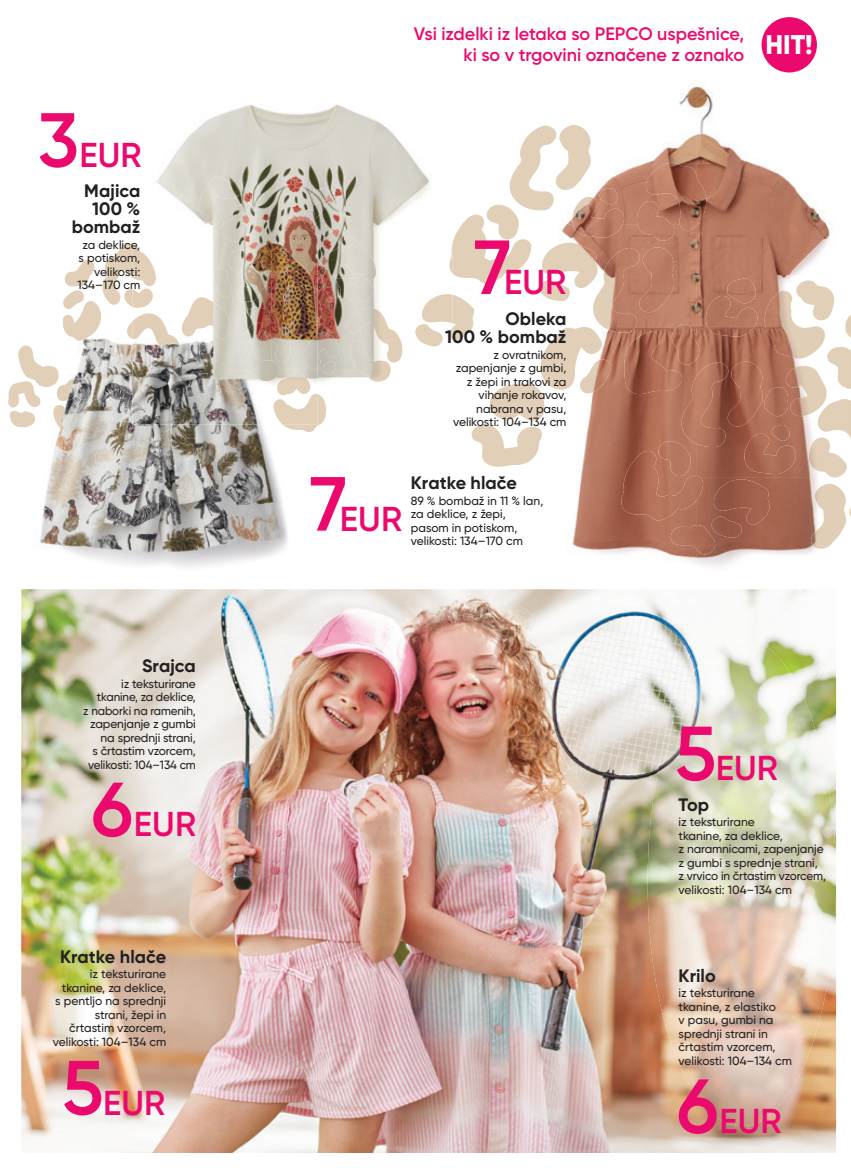
<style>
.page{position:relative;width:851px;height:1170px;background:#fff}
.page>*{position:absolute;margin:0;border:0;box-sizing:border-box;transform-origin:0 0}
.t1{font:600 34.5px "Gilroy";letter-spacing:.005em;color:#ec096d}
.t2{font:700 18px/18px "Gilroy";color:#231f20;text-align:right}
.t3{font:600 18px/21px "Gilroy";color:#ec096d}
.t4{font:500 12px/13.5px "Gilroy";letter-spacing:-.005em;color:#231f20;text-align:right}
.s1{font-size:76.5px}
</style>
<div class="page">
<svg style="left:471px;top:424px;width:19px;height:41px"></svg>
<svg style="left:452px;top:295px;width:23px;height:45px"></svg>
<svg style="left:452px;top:208px;width:38px;height:76px"></svg>
<img style="left:62px;top:286px;width:70px;height:71px">
<img style="left:11px;top:357px;width:148px;height:208px">
<img style="left:159px;top:424px;width:129px;height:144px">
<img style="left:102px;top:251px;width:30px;height:54px">
<img style="left:53px;top:399px;width:53px;height:39px">
<img style="left:282px;top:424px;width:35px;height:8px">
<img style="left:145px;top:424px;width:52px;height:20px">
<img style="left:126px;top:321px;width:6px;height:18px">
<img style="left:92px;top:431px;width:47px;height:48px">
<img style="left:117px;top:457px;width:36px;height:39px">
<img style="left:63px;top:301px;width:39px;height:40px">
<img style="left:18px;top:345px;width:42px;height:42px">
<img style="left:129px;top:348px;width:3px;height:18px">
<img style="left:107px;top:389px;width:25px;height:33px">
<img style="left:81px;top:338px;width:38px;height:37px">
<img style="left:8px;top:381px;width:32px;height:26px">
<img style="left:56px;top:378px;width:35px;height:23px">
<img style="left:159px;top:443px;width:35px;height:22px">
<img style="left:64px;top:259px;width:31px;height:27px">
<img style="left:124px;top:289px;width:8px;height:18px">
<img style="left:10px;top:411px;width:26px;height:16px">
<img style="left:120px;top:374px;width:12px;height:21px">
<img style="left:63px;top:290px;width:21px;height:19px">
<img style="left:102px;top:367px;width:14px;height:13px">
<img style="left:490px;top:86px;width:352px;height:480px">
<img style="left:618px;top:451px;width:85px;height:69px">
<img style="left:490px;top:239px;width:41px;height:44px">
<img style="left:539px;top:327px;width:63px;height:62px">
<img style="left:815px;top:399px;width:35px;height:38px">
<img style="left:644px;top:163px;width:64px;height:67px">
<img style="left:762px;top:291px;width:63px;height:67px">
<img style="left:623px;top:331px;width:57px;height:63px">
<img style="left:508px;top:126px;width:49px;height:84px">
<img style="left:680px;top:362px;width:48px;height:85px">
<img style="left:591px;top:248px;width:51px;height:85px">
<img style="left:826px;top:347px;width:24px;height:42px">
<img style="left:490px;top:425px;width:53px;height:42px">
<img style="left:490px;top:383px;width:54px;height:37px">
<img style="left:845px;top:316px;width:5px;height:21px">
<img style="left:713px;top:479px;width:57px;height:46px">
<img style="left:541px;top:243px;width:58px;height:45px">
<img style="left:810px;top:484px;width:36px;height:64px">
<img style="left:726px;top:361px;width:37px;height:65px">
<img style="left:638px;top:247px;width:37px;height:65px">
<img style="left:555px;top:125px;width:36px;height:65px">
<img style="left:571px;top:197px;width:53px;height:41px">
<img style="left:703px;top:296px;width:55px;height:41px">
<img style="left:784px;top:366px;width:44px;height:50px">
<img style="left:742px;top:433px;width:54px;height:41px">
<img style="left:808px;top:437px;width:39px;height:40px">
<img style="left:794px;top:280px;width:40px;height:40px">
<img style="left:635px;top:201px;width:41px;height:40px">
<img style="left:670px;top:525px;width:46px;height:29px">
<img style="left:671px;top:324px;width:29px;height:41px">
<img style="left:656px;top:441px;width:35px;height:35px">
<img style="left:490px;top:205px;width:29px;height:34px">
<img style="left:579px;top:359px;width:33px;height:34px">
<img style="left:762px;top:387px;width:26px;height:29px">
<img style="left:726px;top:278px;width:31px;height:25px">
<img style="left:538px;top:280px;width:32px;height:21px">
<img style="left:710px;top:516px;width:32px;height:21px">
<img style="left:599px;top:188px;width:19px;height:16px">
<img style="left:771px;top:425px;width:19px;height:16px">
<img style="left:157px;top:104px;width:273px;height:174px">
<img style="left:317px;top:278px;width:120px;height:104px">
<img style="left:449px;top:246px;width:3px;height:27px">
<img style="left:421px;top:294px;width:31px;height:45px">
<img style="left:414px;top:324px;width:29px;height:22px">
<svg style="left:118px;top:243px;width:22px;height:8px"></svg>
<img style="left:321px;top:237px;width:55px;height:62px">
<svg style="left:235px;top:249px;width:15px;height:2px"></svg>
<img style="left:317px;top:394px;width:9px;height:30px">
<img style="left:346px;top:308px;width:57px;height:54px">
<img style="left:196px;top:177px;width:47px;height:48px">
<img style="left:220px;top:203px;width:37px;height:39px">
<img style="left:317px;top:299px;width:5px;height:24px">
<img style="left:349px;top:340px;width:42px;height:41px">
<img style="left:304px;top:200px;width:39px;height:36px">
<img style="left:317px;top:332px;width:22px;height:36px">
<img style="left:344px;top:283px;width:30px;height:19px">
<img style="left:309px;top:188px;width:21px;height:17px">
<img style="left:322px;top:361px;width:14px;height:13px">
<img style="left:132px;top:251px;width:185px;height:173px">
<img style="left:132px;top:251px;width:25px;height:35px">
<img style="left:227px;top:251px;width:40px;height:50px">
<img style="left:145px;top:406px;width:51px;height:18px">
<img style="left:181px;top:297px;width:48px;height:42px">
<img style="left:132px;top:313px;width:50px;height:55px">
<img style="left:234px;top:307px;width:57px;height:55px">
<img style="left:282px;top:295px;width:35px;height:40px">
<img style="left:132px;top:346px;width:39px;height:41px">
<img style="left:237px;top:340px;width:42px;height:41px">
<img style="left:302px;top:334px;width:15px;height:35px">
<img style="left:184px;top:373px;width:37px;height:37px">
<img style="left:132px;top:398px;width:12px;height:24px">
<img style="left:276px;top:372px;width:35px;height:23px">
<img style="left:190px;top:341px;width:30px;height:21px">
<img style="left:132px;top:288px;width:21px;height:20px">
<img style="left:214px;top:268px;width:18px;height:29px">
<img style="left:132px;top:374px;width:9px;height:21px">
<img style="left:203px;top:400px;width:21px;height:20px">
<img style="left:283px;top:284px;width:21px;height:19px">
<img style="left:21px;top:589px;width:815px;height:563px">
<img style="left:647px;top:638px;width:189px;height:488px">
<div style="left:761px;top:17px;width:55px;height:55px;background:#ec096d;border-radius:50%"></div>
<h1 class="t1" style="left:38px;top:133px;width:105px"><span class="s1">3</span>EUR</h1>
<h2 class="t2" style="left:72px;top:182px;width:70px">Majica<br>100 % bombaž</h2>
<p class="t4" style="left:77px;top:238px;width:64px">za deklice, s potiskom, velikosti:<br>134–170 cm</p>
<h2 class="t2" style="left:142px;top:656px;width:55px">Srajca</h2>
<p class="t4" style="left:83px;top:676px;width:114px">iz teksturirane tkanine, za deklice,<br>z naborki na ramenih, zapenjanje z gumbi na sprednji strani,<br>s črtastim vzorcem, velikosti: 104–134 cm</p>
<h1 class="t1" style="left:91px;top:802px;width:106px"><span class="s1">6</span>EUR</h1>
<h2 class="t2" style="left:60px;top:947px;width:108px">Kratke hlače</h2>
<p class="t4" style="left:53px;top:967px;width:115px">iz teksturirane tkanine, za deklice,<br>s pentljo na sprednji strani, žepi in črtastim vzorcem, velikosti: 104–134 cm</p>
<h1 class="t1" style="left:62px;top:1080px;width:105px"><span class="s1">5</span>EUR</h1>
<h2 class="t3" style="left:463px;top:23px;width:351px;text-indent:-49px">Vsi izdelki iz letaka so PEPCO uspešnice,<br>ki so v trgovini označene z oznako <sup>HIT!</sup></h2>
<h1 class="t1" style="left:474px;top:260px;width:94px"><span class="s1">7</span>EUR</h1>
<h2 class="t2" style="left:445px;top:309px;width:123px">Obleka<br>100 % bombaž</h2>
<p class="t4" style="left:453px;top:347px;width:115px">z ovratnikom, zapenjanje z gumbi, z žepi in trakovi za vihanje rokavov, nabrana v pasu, velikosti: 104–134 cm</p>
<h1 class="t1" style="left:309px;top:497px;width:94px"><span class="s1">7</span>EUR</h1>
<h2 class="t2" style="left:411px;top:473px;width:108px">Kratke hlače</h2>
<p class="t4" style="left:411px;top:493px;width:134px;text-align:left">89 % bombaž in 11 % lan, za deklice, z žepi, pasom in potiskom, velikosti: 134–170 cm</p>
<h1 class="t1" style="left:674px;top:746px;width:105px"><span class="s1">5</span>EUR</h1>
<h2 class="t2" style="left:678px;top:795px;width:32px">Top</h2>
<p class="t4" style="left:678px;top:815px;width:149px;text-align:left">iz teksturirane<br>tkanine, za deklice,<br>z naramnicami, zapenjanje z gumbi s sprednje strani, z vrvico in črtastim vzorcem, velikosti: 104–134 cm</p>
<h2 class="t2" style="left:678px;top:966px;width:39px">Krilo</h2>
<p class="t4" style="left:678px;top:986px;width:115px;text-align:left">iz teksturirane tkanine, z elastiko<br>v pasu, gumbi na sprednji strani in črtastim vzorcem, velikosti: 104–134 cm</p>
<h1 class="t1" style="left:676px;top:1099px;width:106px"><span class="s1">6</span>EUR</h1>
</div>
